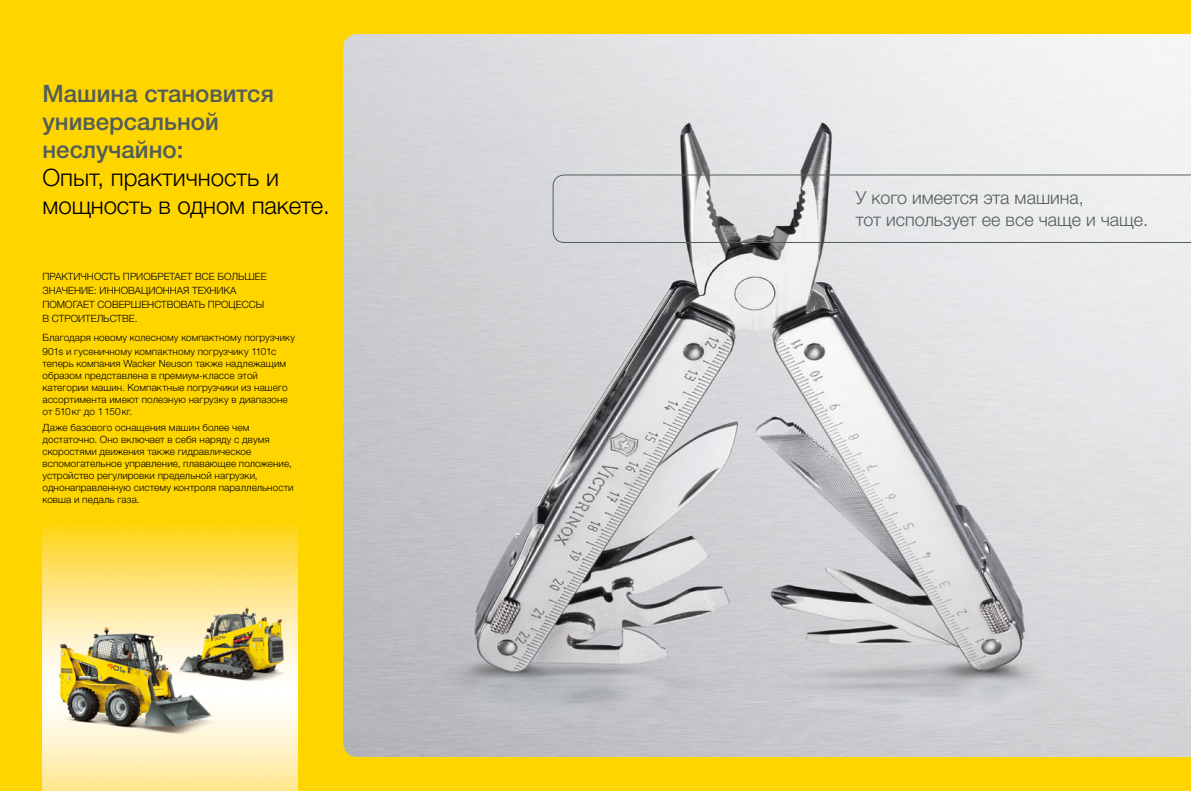
<style>
.page{position:relative;width:1191px;height:791px;background:#fff}
.page>*{position:absolute;margin:0;border:0;box-sizing:border-box;transform-origin:0 0}
.t1{font:500 24px/28px "Helvetica Neue LTW1 G";color:#525d5a}
.t2{font:300 24px/28px "Helvetica Neue LTW1 G";letter-spacing:-.005em;color:#000}
.t3{font:300 18px/21.6px "Helvetica Neue LTW1 G";color:#525d5a}
.t4{font:300 10px/12px "Helvetica Neue LTW1 G";letter-spacing:.005em;color:#000}
</style>
<div class="page">
<div style="left:587px;top:0;width:604px;height:791px;background:#ffd500"></div>
<div style="left:0;top:0;width:595px;height:791px;background:#ffd500"></div>
<img style="left:343px;top:34px;width:848px;height:723px">
<svg style="left:553px;top:175px;width:638px;height:68px;background:#dadbdd"></svg>
<img style="left:43px;top:525px;width:255px;height:266px">
<h1 class="t1" style="left:43px;top:80px;width:233px">Машина становится универсальной неслучайно:</h1>
<h1 class="t2" style="left:43px;top:164px;width:289px">опыт, практичность и мощность в одном пакете.</h1>
<p class="t4" style="left:43px;top:270px;width:226px;line-height:14px">ПРАКТИЧНОСТЬ ПРИОБРЕТАЕТ ВСЕ БОЛЬШЕЕ<br>ЗНАЧЕНИЕ: ИННОВАЦИОННАЯ ТЕХНИКА<br>ПОМОГАЕТ СОВЕРШЕНСТВОВАТЬ ПРОЦЕССЫ<br>В СТРОИТЕЛЬСТВЕ.</p>
<p class="t4" style="left:43px;top:331px;width:254px;line-height:13.5px">Благодаря новому колесному компактному погрузчику<br>901s и гусеничному компактному погрузчику 1101c</p>
<p class="t4" style="left:43px;top:357px;width:247px">теперь компания Wacker Neuson также надлежащим образом представлена в премиум-классе этой категории машин. Компактные погрузчики из нашего ассортимента имеют полезную нагрузку в диапазоне от 510кг до 1150кг.</p>
<p class="t4" style="left:43px;top:422px;width:252px">Даже базового оснащения машин более чем достаточно. Оно включает в себя наряду с двумя скоростями движения также гидравлическое вспомогательное управление, плавающее положение, устройство регулировки предельной нагрузки, однонаправленную систему контроля параллельности ковша и педаль газа.</p>
<h2 class="t3" style="left:855px;top:187px;width:294px">У кого имеется эта машина,<br>тот использует ее все чаще и чаще.</h2>
</div>
